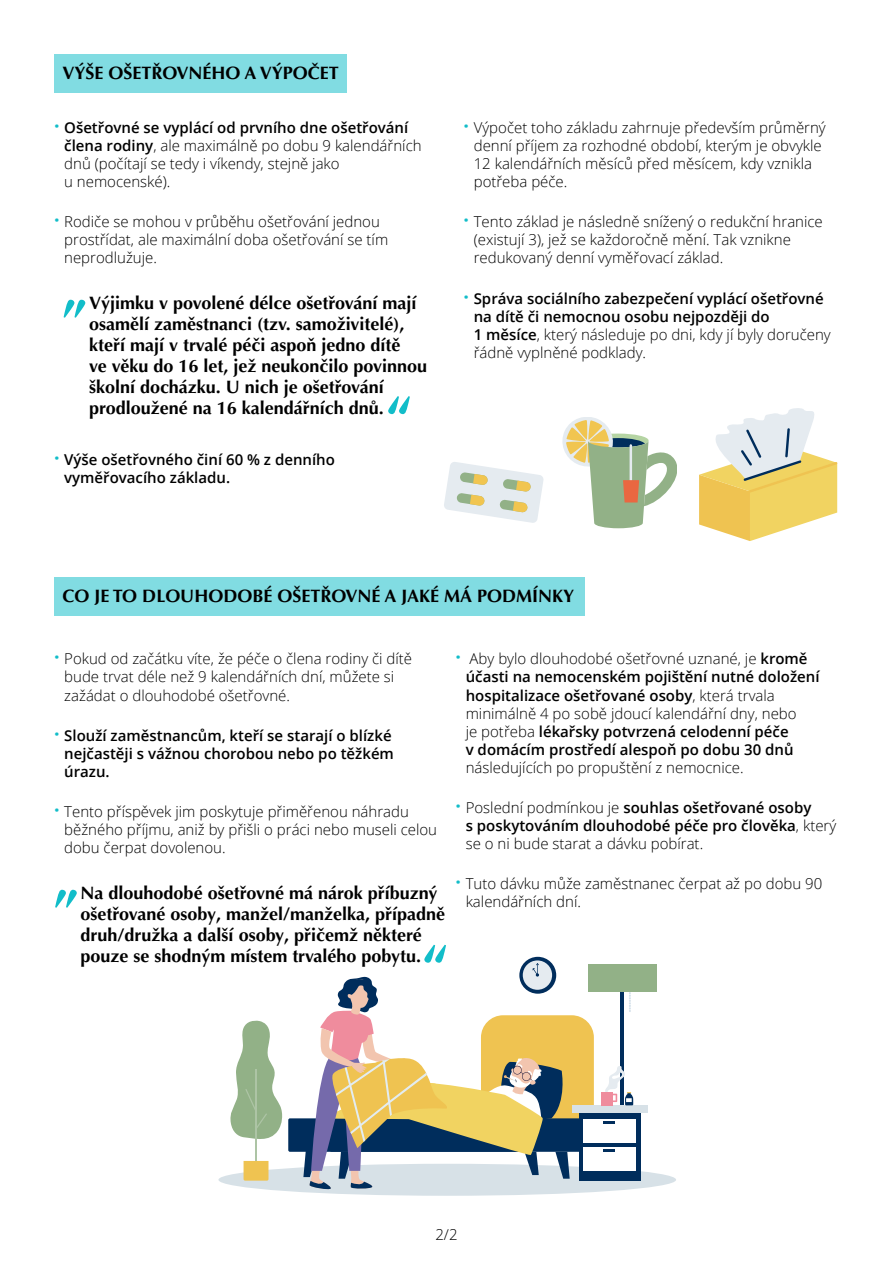
<style>
.page{position:relative;width:893px;height:1263px;background:#fff}
.page>*{position:absolute;margin:0;border:0;box-sizing:border-box;transform-origin:0 0}
.t1{font:700 52.5px "Optima LT Pro";color:#12bdc9}
.t2{font:700 18px/21px "Optima LT Pro";color:#000}
.t3{font:300 15px/18px "Open Sans";color:#000}
.t4{font:600 15px/18px "Open Sans";color:#000}
.s1{font-weight:700;font-size:19.5px;color:#12bdc9}
.s2{font-weight:600}
.s3{font-weight:300}
</style>
<div class="page">
<div style="left:54px;top:54px;width:293px;height:39px;background:#81dce2"></div>
<div style="left:54px;top:577px;width:531px;height:39px;background:#81dce2"></div>
<div style="left:218px;top:1164px;width:458px;height:32px;background:#d7e1e7;border-radius:50%"></div>
<div style="left:481px;top:1015px;width:113px;height:117px;background:#efc351;border-radius:22px"></div>
<div style="left:288px;top:1118px;width:233px;height:34px;background:#002d5c;border-radius:2px"></div>
<div style="left:330px;top:1118px;width:264px;height:34px;background:#002d5c;border-radius:2px"></div>
<hr style="left:621px;top:979px;width:3px;height:190px;background:#002d5c">
<div style="left:588px;top:964px;width:69px;height:28px;background:#92b187"></div>
<svg style="left:629px;top:992px;width:2px;height:20px"></svg>
<div style="left:519px;top:957px;width:37px;height:37px;background:#002d5c;border-radius:50%"></div>
<svg style="left:523px;top:960px;width:29px;height:30px"></svg>
<hr style="left:256px;top:1069px;width:1px;height:95px;background:#adc4a5">
<svg style="left:230px;top:1020px;width:53px;height:123px"></svg>
<svg style="left:244px;top:1161px;width:24px;height:19px"></svg>
<div style="left:579px;top:1110px;width:62px;height:71px;background:#002d5c"></div>
<div style="left:572px;top:1105px;width:75px;height:8px;background:#d7e1e7"></div>
<div style="left:583px;top:1119px;width:53px;height:24px;background:#fff"></div>
<div style="left:583px;top:1147px;width:53px;height:24px;background:#fff"></div>
<svg style="left:603px;top:1121px;width:12px;height:3px"></svg>
<svg style="left:603px;top:1149px;width:12px;height:3px"></svg>
<svg style="left:303px;top:963px;width:267px;height:227px"></svg>
<div style="left:601px;top:1091px;width:12px;height:14px;background:#ef8c9d"></div>
<svg style="left:605px;top:1066px;width:28px;height:39px"></svg>
<svg style="left:699px;top:408px;width:138px;height:133px"></svg>
<svg style="left:444px;top:462px;width:99px;height:61px"></svg>
<svg style="left:562px;top:418px;width:114px;height:110px"></svg>
<p class="t2" style="left:63px;top:62px;width:278px">VÝŠE OŠETŘOVNÉHO A VÝPOČET</p>
<p class="t3" style="left:64px;top:118px;width:359px;text-indent:-10px"><span class="s1">·</span> <span class="s2">Ošetřovné se vyplácí od prvního dne ošetřování člena rodiny</span>, ale maximálně po dobu 9 kalendářních dnů (počítají se tedy i víkendy, stejně jako<br>u nemocenské).</p>
<p class="t3" style="left:64px;top:212px;width:325px;text-indent:-10px"><span class="s1">·</span> Rodiče se mohou v průběhu ošetřování jednou prostřídat, ale maximální doba ošetřování se tím neprodlužuje.</p>
<p class="t2" style="left:89px;top:292px;width:340px">Výjimku v povolené délce ošetřování mají osamělí zaměstnanci (tzv. samoživitelé), kteří mají v trvalé péči aspoň jedno dítě<br>ve věku do 16 let, jež neukončilo povinnou školní docházku. U nich je ošetřování prodloužené na 16 kalendářních dnů.</p>
<h1 class="t1" style="left:63px;top:256px;width:28px">„</h1>
<h1 class="t1" style="left:386px;top:382px;width:28px">“</h1>
<p class="t4" style="left:64px;top:451px;width:272px;text-indent:-10px"><span class="s1">·</span> Výše ošetřovného činí 60 % z denního vyměřovacího základu.</p>
<p class="t3" style="left:474px;top:118px;width:354px;text-indent:-10px"><span class="s1">·</span> Výpočet toho základu zahrnuje především průměrný denní příjem za rozhodné období, kterým je obvykle 12 kalendářních měsíců před měsícem, kdy vznikla potřeba péče.</p>
<p class="t3" style="left:474px;top:212px;width:351px;text-indent:-10px"><span class="s1">·</span> Tento základ je následně snížený o redukční hranice (existují 3), jež se každoročně mění. Tak vznikne redukovaný denní vyměřovací základ.</p>
<p class="t4" style="left:474px;top:289px;width:359px;text-indent:-10px"><span class="s1">·</span> Správa sociálního zabezpečení vyplácí ošetřovné na dítě či nemocnou osobu nejpozději do<br>1 měsíce<span class="s3">, který následuje po dni, kdy jí byly doručeny řádně vyplněné podklady.</span></p>
<p class="t2" style="left:63px;top:586px;width:513px">CO JE TO DLOUHODOBÉ OŠETŘOVNÉ A JAKÉ MÁ PODMÍNKY</p>
<p class="t3" style="left:64px;top:650px;width:349px;text-indent:-10px"><span class="s1">·</span> Pokud od začátku víte, že péče o člena rodiny či dítě bude trvat déle než 9 kalendářních dní, můžete si zažádat o dlouhodobé ošetřovné.</p>
<p class="t4" style="left:64px;top:726px;width:331px;text-indent:-10px"><span class="s1">·</span> Slouží zaměstnancům, kteří se starají o blízké nejčastěji s vážnou chorobou nebo po těžkém úrazu.</p>
<p class="t3" style="left:64px;top:802px;width:374px;text-indent:-10px"><span class="s1">·</span> Tento příspěvek jim poskytuje přiměřenou náhradu běžného příjmu, aniž by přišli o práci nebo museli celou dobu čerpat dovolenou.</p>
<p class="t2" style="left:81px;top:882px;width:366px">Na dlouhodobé ošetřovné má nárok příbuzný ošetřované osoby, manžel/manželka, případně druh/družka a další osoby, přičemž některé pouze se shodným místem trvalého pobytu.</p>
<h1 class="t1" style="left:54px;top:846px;width:28px">„</h1>
<h1 class="t1" style="left:423px;top:930px;width:28px">“</h1>
<p class="t4" style="left:466px;top:650px;width:355px;text-indent:-10px"><span class="s1">·</span> <span class="s3">Aby bylo dlouhodobé ošetřovné uznané, je</span> kromě účasti na nemocenském pojištění nutné doložení hospitalizace ošetřované osoby<span class="s3">, která trvala minimálně 4 po sobě jdoucí kalendářní dny, nebo<br>je potřeba</span> lékařsky potvrzená celodenní péče<br>v domácím prostředí alespoň po dobu 30 dnů</p>
<p class="t3" style="left:466px;top:758px;width:279px">následujících po propuštění z nemocnice.</p>
<p class="t4" style="left:466px;top:798px;width:372px;text-indent:-10px"><span class="s1">·</span> <span class="s3">Poslední podmínkou je</span> souhlas ošetřované osoby<br>s poskytováním dlouhodobé péče pro člověka<span class="s3">, který se o ni bude starat a dávku pobírat.</span></p>
<p class="t3" style="left:466px;top:874px;width:358px;text-indent:-10px"><span class="s1">·</span> Tuto dávku může zaměstnanec čerpat až po dobu 90 kalendářních dní.</p>
<p class="t3" style="left:435px;top:1225px;width:24px">2/2</p>
</div>
